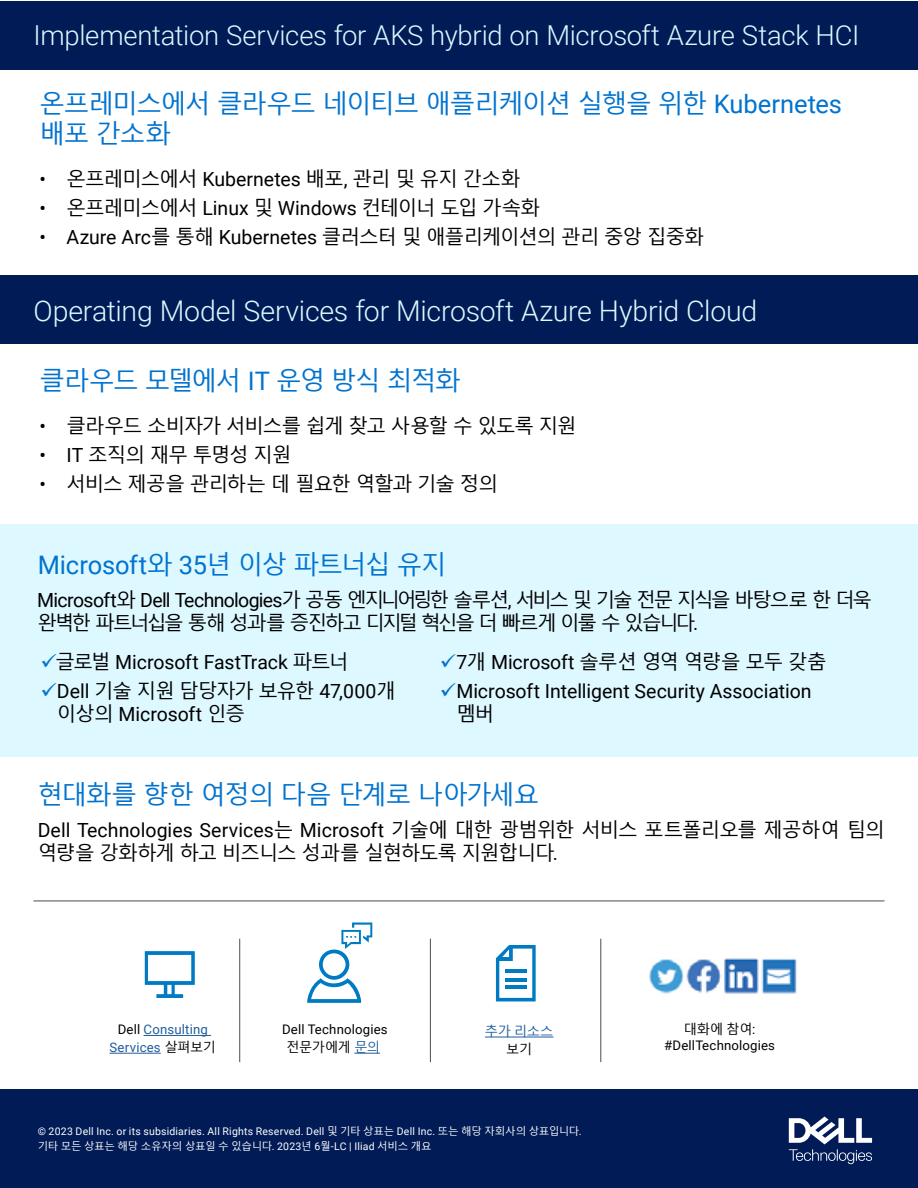
<style>
.page{position:relative;width:918px;height:1188px;background:#fff}
.page>*{position:absolute;margin:0;border:0;box-sizing:border-box;transform-origin:0 0}
.t1{font:300 28.5px "Roboto";letter-spacing:-.01em;color:#def8ff}
.t2{font:300 27.45px "Roboto";letter-spacing:-.01em;color:#def8ff}
.t3{font:25.5px/30.6px "Malgun Gothic";letter-spacing:-.05em;color:#0073cf}
.t4{font:25.5px "Roboto";letter-spacing:-.005em;color:#0073cf}
.t5{font:19.5px "Malgun Gothic";letter-spacing:-.06em;color:#000}
.t6{font:19.5px "Roboto";color:#000}
.t7{font:19.5px/22.5px "Malgun Gothic";letter-spacing:-.12em;color:#000}
.t8{font:19.5px "Malgun Gothic";letter-spacing:-.035em;color:#000}
.t9{font:13.2px "Roboto";letter-spacing:.01em;color:#000}
.t10{font:13.2px/17.7px "Roboto";letter-spacing:.015em;color:#205d9e;text-align:center}
.t11{font:13.2px "Malgun Gothic";letter-spacing:-.025em;color:#000}
.t12{font:13.2px "Malgun Gothic";color:#205d9e}
.t13{font:10.5px "Roboto";letter-spacing:.02em;color:#fff}
.t14{font:10.5px "Malgun Gothic";letter-spacing:-.03em;color:#fff}
.s1{font-family:"Roboto"}
.s2{font-family:"Malgun Gothic"}
.s3{color:#0076ce}
.s4{color:#0073cf}
.s5{color:#000}
.s6{font-family:"Malgun Gothic";color:#000}
.s7{color:#205d9e}
</style>
<div class="page">
<div style="left:0;top:524px;width:918px;height:232px;background:#def8ff"></div>
<div style="left:0;top:1090px;width:918px;height:98px;background:#001b56"></div>
<svg style="left:789px;top:1117px;width:83px;height:47px"></svg>
<div style="left:0;top:275px;width:918px;height:69px;background:#001b56"></div>
<div style="left:0;top:1px;width:918px;height:69px;background:#001b56"></div>
<svg style="left:145px;top:951px;width:50px;height:47px"></svg>
<svg style="left:307px;top:922px;width:65px;height:81px"></svg>
<svg style="left:496px;top:945px;width:40px;height:56px"></svg>
<hr style="left:506px;top:970px;width:21px;height:3px;background:#007bc3">
<hr style="left:506px;top:978px;width:21px;height:4px;background:#007bc3">
<hr style="left:506px;top:985px;width:21px;height:4px;background:#007bc3">
<img style="left:649px;top:958px;width:148px;height:36px">
<hr style="left:239px;top:939px;width:1px;height:123px;background:#4c4c4e">
<hr style="left:430px;top:939px;width:1px;height:123px;background:#4c4c4e">
<hr style="left:600px;top:939px;width:1px;height:123px;background:#4c4c4e">
<hr style="left:33px;top:901px;width:852px;height:1px;background:#4c4c4e">
<hr style="left:144px;top:1035px;width:67px;height:1px;background:#205d9e">
<hr style="left:110px;top:1053px;width:51px;height:1px;background:#205d9e">
<svg style="left:354px;top:1053px;width:26px;height:1px"></svg>
<hr style="left:485px;top:1037px;width:68px;height:1px;background:#205d9e">
<h2 class="t2" style="left:33px;top:16px;width:828px">Implementation Services for AKS hybrid on Microsoft Azure Stack HCI</h2>
<h3 class="t3" style="left:39px;top:89px;width:804px">온프레미스에서 클라우드 네이티브 애플리케이션 실행을 위한 <span class="s1">Kubernetes </span>배포 간소화</h3>
<p class="t5" style="left:39px;top:168px;width:483px"><span class="s1">•</span> 온프레미스에서 <span class="s1">Kubernetes</span> 배포<span class="s1">,</span> 관리 및 유지 간소화</p>
<p class="t5" style="left:39px;top:197px;width:502px"><span class="s1">•</span> 온프레미스에서 <span class="s1">Linux</span> 및 <span class="s1">Windows</span> 컨테이너 도입 가속화</p>
<p class="t5" style="left:39px;top:226px;width:666px"><span class="s1">• Azure Arc</span>를 통해 <span class="s1">Kubernetes</span> 클러스터 및 애플리케이션의 관리 중앙 집중화</p>
<h1 class="t1" style="left:33px;top:290px;width:725px">Operating Model Services for Microsoft Azure Hybrid Cloud</h1>
<h3 class="t3" style="left:39px;top:366px;width:423px">클라우드 모델에서 <span class="s1">IT</span> 운영 방식 최적화</h3>
<p class="t5" style="left:39px;top:414px;width:538px"><span class="s1">•</span> 클라우드 소비자가 서비스를 쉽게 찾고 사용할 수 있도록 지원</p>
<p class="t5" style="left:39px;top:444px;width:253px"><span class="s1">• IT</span> 조직의 재무 투명성 지원</p>
<p class="t5" style="left:39px;top:473px;width:460px"><span class="s1">•</span> 서비스 제공을 관리하는 데 필요한 역할과 기술 정의</p>
<h3 class="t4" style="left:38px;top:547px;width:410px">Microsoft<span class="s2">와</span> 35<span class="s2">년 이상 파트너십 유지</span></h3>
<p class="t7" style="left:37px;top:589px;width:836px"><span class="s1">Microsoft</span>와 <span class="s1">Dell Technologies</span>가 공동 엔지니어링한 솔루션<span class="s1">,</span> 서비스 및 기술 전문 지식을 바탕으로 한 더욱 완벽한 파트너십을 통해 성과를 증진하고 디지털 혁신을 더 빠르게 이룰 수 있습니다<span class="s1">.</span></p>
<p class="t6" style="left:40px;top:649px;width:310px"><span class="s3">✓</span><span class="s2">글로벌</span> Microsoft FastTrack <span class="s2">파트너</span></p>
<p class="t5" style="left:40px;top:680px;width:357px"><span class="s3">✓</span><span class="s1">Dell</span> 기술 지원 담당자가 보유한 <span class="s1">47,000</span>개</p>
<p class="t6" style="left:57px;top:701px;width:190px"><span class="s2">이상의</span> Microsoft <span class="s2">인증</span></p>
<p class="t8" style="left:440px;top:651px;width:388px"><span class="s4">✓</span><span class="s1">7</span>개 <span class="s1">Microsoft</span> 솔루션 영역 역량을 모두 갖춤</p>
<p class="t6" style="left:440px;top:678px;width:373px"><span class="s4">✓</span>Microsoft Intelligent Security Association</p>
<p class="t5" style="left:456px;top:703px;width:39px">멤버</p>
<h3 class="t3" style="left:38px;top:780px;width:503px">현대화를 향한 여정의 다음 단계로 나아가세요</h3>
<p class="t6" style="left:38px;top:817px;width:848px">Dell Technologies Services<span class="s2">는</span> Microsoft <span class="s2">기술에 대한 광범위한 서비스 포트폴리오를 제공하여 팀의</span></p>
<p class="t5" style="left:38px;top:842px;width:522px">역량을 강화하게 하고 비즈니스 성과를 실현하도록 지원합니다<span class="s1">.</span></p>
<p class="t10" style="left:109px;top:1020px;width:108px"><span class="s5">Dell</span> Consulting<br>Services <span class="s6">살펴보기</span></p>
<p class="t9" style="left:282px;top:1020px;width:107px">Dell Technologies</p>
<p class="t11" style="left:287px;top:1040px;width:95px">전문가에게 <span class="s7">문의</span></p>
<p class="t12" style="left:485px;top:1023px;width:70px">추가 리소스</p>
<p class="t11" style="left:506px;top:1041px;width:27px">보기</p>
<p class="t13" style="left:38px;top:1123px;width:545px">© 2023 Dell Inc. or its subsidiaries. All Rights Reserved. Dell <span class="s2">및 기타 상표는</span> Dell Inc. <span class="s2">또는 해당 자회사의 상표입니다</span>.</p>
<p class="t14" style="left:38px;top:1140px;width:395px">기타 모든 상표는 해당 소유자의 상표일 수 있습니다<span class="s1">. 2023</span>년 <span class="s1">6</span>월<span class="s1">-LC | Iliad</span> 서비스 개요</p>
<p class="t11" style="left:684px;top:1022px;width:73px">대화에 참여<span class="s1">:</span></p>
<p class="t9" style="left:664px;top:1036px;width:112px">#DellTechnologies</p>
</div>
